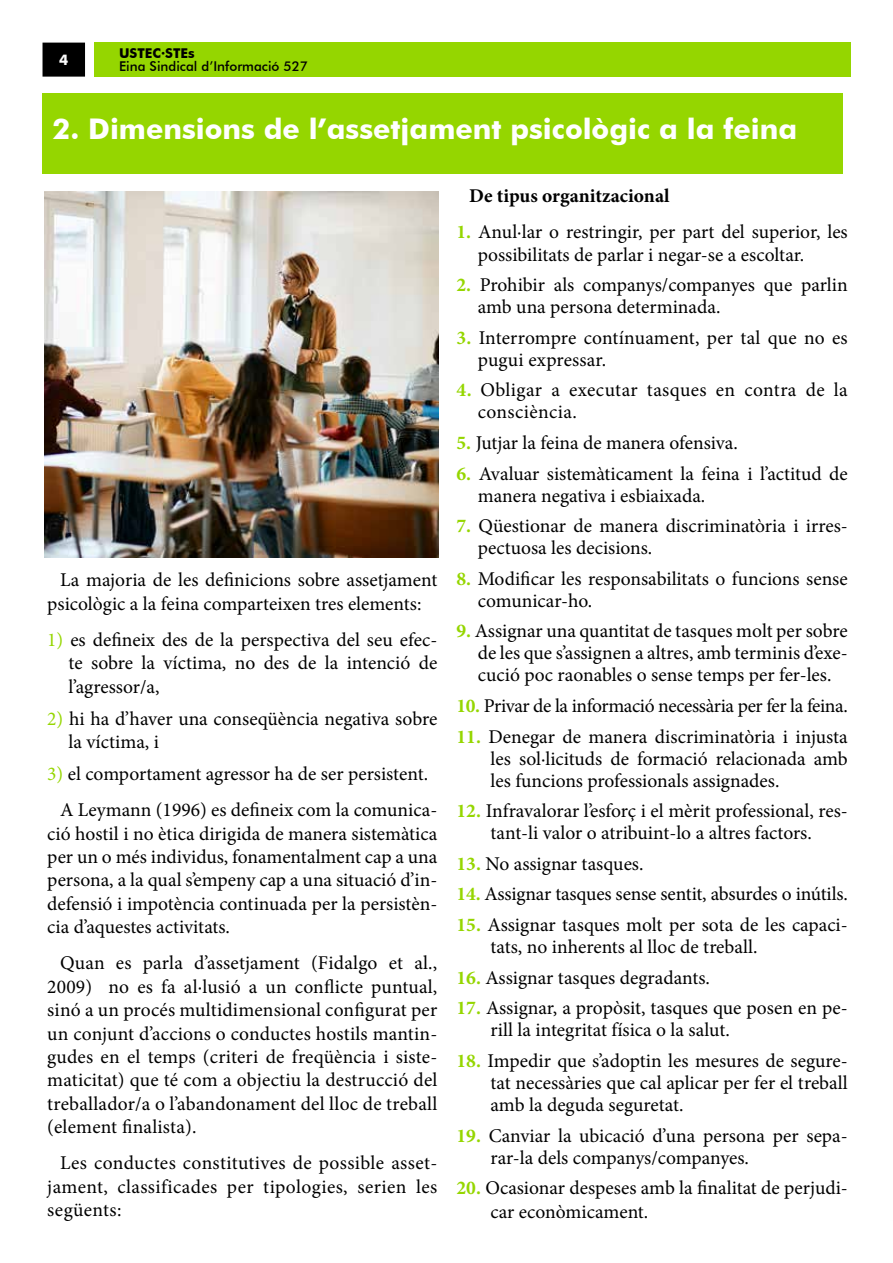
<style>
.page{position:relative;width:893px;height:1263px;background:#fff}
.page>*{position:absolute;margin:0;border:0;box-sizing:border-box;transform-origin:0 0}
.t1{font:700 28.5px "Futura BT";color:#fff}
.t2{font:19.5px/23.4px "Minion Pro";color:#000}
.t3{font:19.5px/22px "Minion Pro";letter-spacing:.02em;color:#000}
.t4{font:19.5px "Minion Pro";letter-spacing:-.02em;color:#000}
.t5{font:700 19.5px "Minion Pro";color:#000}
.t6{font:700 14.7px "Futura BT";color:#fcfcfc}
.t7{font:500 13.5px "Futura BT";color:#000}
.t8{font:700 13.5px "Futura BT";color:#000}
.s1{color:#95d600}
.s2{font-weight:700;color:#95d600}
</style>
<div class="page">
<div style="left:43px;top:43px;width:41px;height:33px;background:#000"></div>
<div style="left:43px;top:43px;width:42px;height:34px;border:2px solid #000"></div>
<div style="left:94px;top:42px;width:756px;height:34px;background:#95d600"></div>
<div style="left:42px;top:94px;width:800px;height:80px;background:#95d600"></div>
<img style="left:44px;top:191px;width:395px;height:366px">
<p class="t6" style="left:59px;top:51px;width:11px">4</p>
<p class="t8" style="left:119px;top:45px;width:77px">USTEC·STEs</p>
<p class="t7" style="left:119px;top:58px;width:191px">Eina Sindical d’Informació 527</p>
<h1 class="t1" style="left:53px;top:112px;width:746px">2. Dimensions de l’assetjament psicològic a la feina</h1>
<p class="t2" style="left:47px;top:568px;width:392px;text-indent:13px">La majoria de les definicions sobre assetjament psicològic a la feina comparteixen tres elements:</p>
<p class="t2" style="left:69px;top:628px;width:370px;text-align:justify;text-indent:-21px"><span class="s1">1)</span> es defineix des de la perspectiva del seu efec&shy;te sobre la víctima, no des de la intenció de l’agressor/a,</p>
<p class="t2" style="left:69px;top:707px;width:370px;text-indent:-21px"><span class="s1">2)</span> hi ha d’haver una conseqüència negativa sobre la víctima, i</p>
<p class="t2" style="left:60px;top:756px;width:379px;line-height:36.2px;text-indent:-13px"><span class="s1">3)</span> el comportament agressor ha de ser persistent.<br>A Leymann (1996) es defineix com la comunica-</p>
<p class="t2" style="left:47px;top:822px;width:392px;text-align:justify">ció hostil i no ètica dirigida de manera sistemàtica per un o més individus, fonamentalment cap a una persona, a la qual s’empeny cap a una situació d’in&shy;defensió i impotència continuada per la persistèn&shy;cia d’aquestes activitats.</p>
<p class="t2" style="left:47px;top:951px;width:392px;text-align:justify;text-indent:13px">Quan es parla d’assetjament (Fidalgo et al., 2009) no es fa al·lusió a un conflicte puntual, sinó a un procés multidimensional configurat per un conjunt d’accions o conductes hostils mantin&shy;gudes en el temps (criteri de freqüència i siste&shy;maticitat) que té com a objectiu la destrucció del treballador/a o l’abandonament del lloc de treball (element finalista).</p>
<p class="t2" style="left:47px;top:1151px;width:392px;text-align:justify;text-indent:13px">Les conductes constitutives de possible asset&shy;jament, classificades per tipologies, serien les següents:</p>
<p class="t5" style="left:469px;top:182px;width:202px">De tipus organitzacional</p>
<p class="t2" style="left:478px;top:221px;width:371px;line-height:22px;text-indent:-21px"><span class="s2">1.</span> Anul·lar o restringir, per part del superior, les possibilitats de parlar i negar-se a escoltar.</p>
<p class="t2" style="left:478px;top:274px;width:371px;line-height:22px;text-indent:-21px"><span class="s2">2.</span> Prohibir als companys/companyes que parlin amb una persona determinada.</p>
<p class="t2" style="left:478px;top:327px;width:371px;line-height:22px;text-indent:-21px"><span class="s2">3.</span> Interrompre contínuament, per tal que no es pugui expressar.</p>
<p class="t3" style="left:478px;top:379px;width:371px;text-indent:-21px"><span class="s2">4.</span> Obligar a executar tasques en contra de la consciència.</p>
<p class="t2" style="left:457px;top:431px;width:283px"><span class="s2">5.</span> Jutjar la feina de manera ofensiva.</p>
<p class="t2" style="left:478px;top:462px;width:371px;line-height:22px;text-indent:-21px"><span class="s2">6.</span> Avaluar sistemàticament la feina i l’actitud de manera negativa i esbiaixada.</p>
<p class="t2" style="left:478px;top:515px;width:371px;line-height:22px;text-indent:-21px"><span class="s2">7.</span> Qüestionar de manera discriminatòria i irres&shy;pectuosa les decisions.</p>
<p class="t2" style="left:478px;top:568px;width:372px;line-height:22px;text-indent:-21px"><span class="s2">8.</span> Modificar les responsabilitats o funcions sense comunicar-ho.</p>
<p class="t2" style="left:478px;top:620px;width:371px;line-height:22px;text-align:justify;text-indent:-21px"><span class="s2">9.</span> Assignar una quantitat de tasques molt per sobre de les que s’assignen a altres, amb terminis d’exe&shy;cució poc raonables o sense temps per fer-les.</p>
<p class="t4" style="left:457px;top:693px;width:393px"><span class="s2">10.</span> Privar de la informació necessària per fer la feina.</p>
<p class="t2" style="left:491px;top:725px;width:359px;line-height:22px;text-align:justify;text-indent:-34px"><span class="s2">11.</span> Denegar de manera discriminatòria i injusta les sol·licituds de formació relacionada amb les funcions professionals assignades.</p>
<p class="t2" style="left:457px;top:800px;width:393px;line-height:22px;text-align:center"><span class="s2">12.</span> Infravalorar l’esforç i el mèrit professional, res&shy;tant-li valor o atribuint-lo a altres factors.</p>
<p class="t2" style="left:457px;top:852px;width:188px"><span class="s2">13.</span> No assignar tasques.</p>
<p class="t2" style="left:457px;top:883px;width:393px"><span class="s2">14.</span> Assignar tasques sense sentit, absurdes o inútils.</p>
<p class="t2" style="left:491px;top:914px;width:359px;line-height:22px;text-indent:-34px"><span class="s2">15.</span> Assignar tasques molt per sota de les capaci&shy;tats, no inherents al lloc de treball.</p>
<p class="t2" style="left:457px;top:966px;width:255px"><span class="s2">16.</span> Assignar tasques degradants.</p>
<p class="t2" style="left:491px;top:997px;width:359px;line-height:22px;text-indent:-34px"><span class="s2">17.</span> Assignar, a propòsit, tasques que posen en pe&shy;rill la integritat física o la salut.</p>
<p class="t2" style="left:491px;top:1050px;width:359px;line-height:22px;text-align:justify;text-indent:-34px"><span class="s2">18.</span> Impedir que s’adoptin les mesures de segure&shy;tat necessàries que cal aplicar per fer el treball amb la deguda seguretat.</p>
<p class="t2" style="left:491px;top:1124px;width:359px;line-height:22px;text-indent:-34px"><span class="s2">19.</span> Canviar la ubicació d’una persona per sepa&shy;rar-la dels companys/companyes.</p>
<p class="t2" style="left:491px;top:1176px;width:359px;text-indent:-34px"><span class="s2">20.</span> Ocasionar despeses amb la finalitat de perjudi&shy;car econòmicament.</p>
</div>
